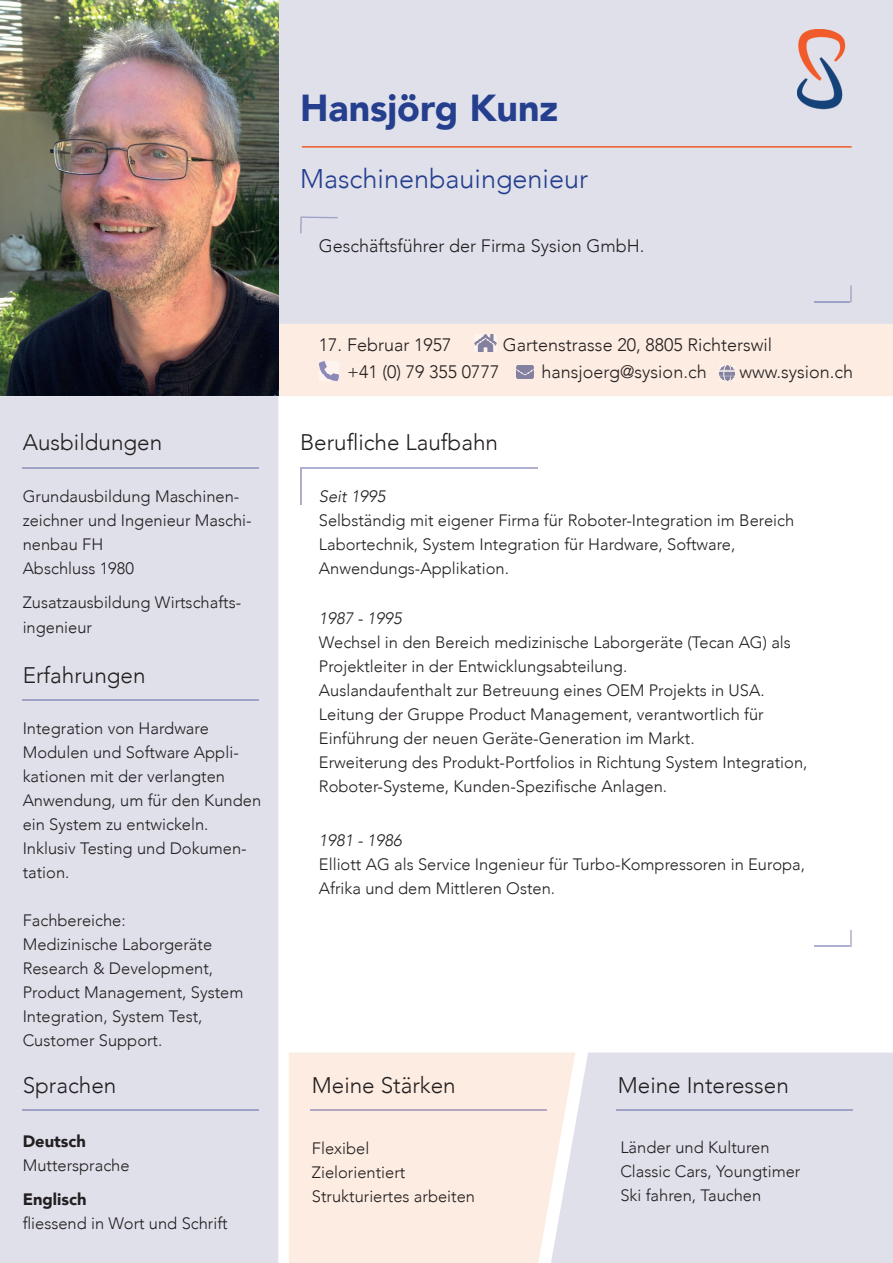
<style>
.page{position:relative;width:893px;height:1263px;background:#fff}
.page>*{position:absolute;margin:0;border:0;box-sizing:border-box;transform-origin:0 0}
.t1{font:900 37.5px "Avenir";color:#253f8e}
.t2{font:300 27px "Avenir";color:#253f8e}
.t3{font:300 22.5px "Avenir";color:#231f20}
.t4{font:300 18px "Avenir";color:#231f20}
.t5{font:300 16.5px/24px "Avenir";color:#231f20}
.t6{font:italic 300 16.5px "Avenir";color:#231f20}
.t7{font:900 16.5px "Avenir";color:#231f20}
</style>
<div class="page">
<div style="left:575px;top:1052px;width:318px;height:211px;background:#dfe0ea"></div>
<div style="left:289px;top:1052px;width:286px;height:211px;background:#fdece1"></div>
<hr style="left:310px;top:1109px;width:237px;height:2px;background:#b2a7c2">
<hr style="left:616px;top:1109px;width:237px;height:2px;background:#9fa1c7">
<hr style="left:300px;top:467px;width:2px;height:37px;background:#adafc8">
<div style="left:0;top:396px;width:278px;height:867px;background:#dfe0ea"></div>
<hr style="left:23px;top:467px;width:236px;height:1px;background:#9fa1c7">
<hr style="left:23px;top:699px;width:236px;height:2px;background:#9fa1c7">
<svg style="left:850px;top:930px;width:2px;height:17px"></svg>
<hr style="left:814px;top:945px;width:36px;height:2px;background:#afb0d2">
<hr style="left:23px;top:1109px;width:236px;height:2px;background:#9fa1c7">
<hr style="left:302px;top:467px;width:236px;height:1px;background:#afb0d2">
<div style="left:278px;top:0;width:615px;height:324px;background:#dfe0ea"></div>
<svg style="left:850px;top:285px;width:2px;height:17px"></svg>
<hr style="left:814px;top:301px;width:36px;height:1px;background:#9fa1c7">
<svg style="left:300px;top:216px;width:38px;height:17px"></svg>
<hr style="left:302px;top:146px;width:550px;height:2px;background:#f15b2b">
<div style="left:278px;top:324px;width:615px;height:72px;background:#fdece1"></div>
<img style="left:797px;top:29px;width:53px;height:89px">
<img style="left:0;top:0;width:278px;height:395px">
<h3 class="t3" style="left:23px;top:429px;width:141px">Ausbildungen</h3>
<p class="t5" style="left:23px;top:484px;width:230px">Grundausbildung Maschinen&shy;zeichner und Ingenieur Maschi&shy;nenbau FH<br>Abschluss 1980</p>
<p class="t5" style="left:23px;top:591px;width:220px">Zusatzausbildung Wirtschafts&shy;ingenieur</p>
<h3 class="t3" style="left:23px;top:662px;width:124px">Erfahrungen</h3>
<p class="t5" style="left:23px;top:716px;width:240px">Integration von Hardware<br>Modulen und Software Appli&shy;kationen mit der verlangten<br>Anwendung, um für den Kunden ein System zu entwickeln.<br>Inklusiv Testing und Dokumen&shy;tation.</p>
<p class="t5" style="left:23px;top:909px;width:222px">Fachbereiche:<br>Medizinische Laborgeräte<br>Research &amp; Development,<br>Product Management, System<br>Integration, System Test,<br>Customer Support.</p>
<h3 class="t3" style="left:23px;top:1071px;width:95px">Sprachen</h3>
<p class="t7" style="left:23px;top:1127px;width:65px">Deutsch</p>
<p class="t5" style="left:23px;top:1153px;width:108px">Muttersprache</p>
<p class="t7" style="left:23px;top:1185px;width:65px">Englisch</p>
<p class="t5" style="left:23px;top:1211px;width:207px">fliessend in Wort und Schrift</p>
<h1 class="t1" style="left:300px;top:76px;width:260px">Hansjörg Kunz</h1>
<h2 class="t2" style="left:300px;top:163px;width:290px">Maschinenbauingenieur</h2>
<p class="t4" style="left:319px;top:236px;width:327px">Geschäftsführer der Firma Sysion GmbH.</p>
<p class="t4" style="left:319px;top:334px;width:134px">17. Februar 1957</p>
<p class="t4" style="left:503px;top:334px;width:271px">Gartenstrasse 20, 8805 Richterswil</p>
<p class="t4" style="left:347px;top:361px;width:154px">+41 (0) 79 355 0777</p>
<p class="t4" style="left:541px;top:361px;width:167px">hansjoerg@sysion.ch</p>
<p class="t4" style="left:739px;top:361px;width:115px">www.sysion.ch</p>
<h3 class="t3" style="left:300px;top:429px;width:199px">Berufliche Laufbahn</h3>
<p class="t6" style="left:319px;top:487px;width:68px">Seit 1995</p>
<p class="t5" style="left:319px;top:508px;width:477px">Selbständig mit eigener Firma für Roboter-Integration im Bereich<br>Labortechnik, System Integration für Hardware, Software,<br>Anwendungs-Applikation.</p>
<p class="t6" style="left:319px;top:608px;width:84px">1987 - 1995</p>
<p class="t5" style="left:319px;top:630px;width:490px">Wechsel in den Bereich medizinische Laborgeräte (Tecan AG) als Projektleiter in der Entwicklungsabteilung.<br>Auslandaufenthalt zur Betreuung eines OEM Projekts in USA.<br>Leitung der Gruppe Product Management, verantwortlich für Einführung der neuen Geräte-Generation im Markt.<br>Erweiterung des Produkt-Portfolios in Richtung System Integration, Roboter-Systeme, Kunden-Spezifische Anlagen.</p>
<p class="t6" style="left:319px;top:831px;width:84px">1981 - 1986</p>
<p class="t5" style="left:319px;top:852px;width:488px">Elliott AG als Service Ingenieur für Turbo-Kompressoren in Europa,<br>Afrika und dem Mittleren Osten.</p>
<h3 class="t3" style="left:312px;top:1071px;width:145px">Meine Stärken</h3>
<p class="t5" style="left:312px;top:1136px;width:165px">Flexibel<br>Zielorientiert<br>Strukturiertes arbeiten</p>
<h3 class="t3" style="left:618px;top:1071px;width:172px">Meine Interessen</h3>
<p class="t5" style="left:620px;top:1135px;width:182px">Länder und Kulturen<br>Classic Cars, Youngtimer<br>Ski fahren, Tauchen</p>
</div>
